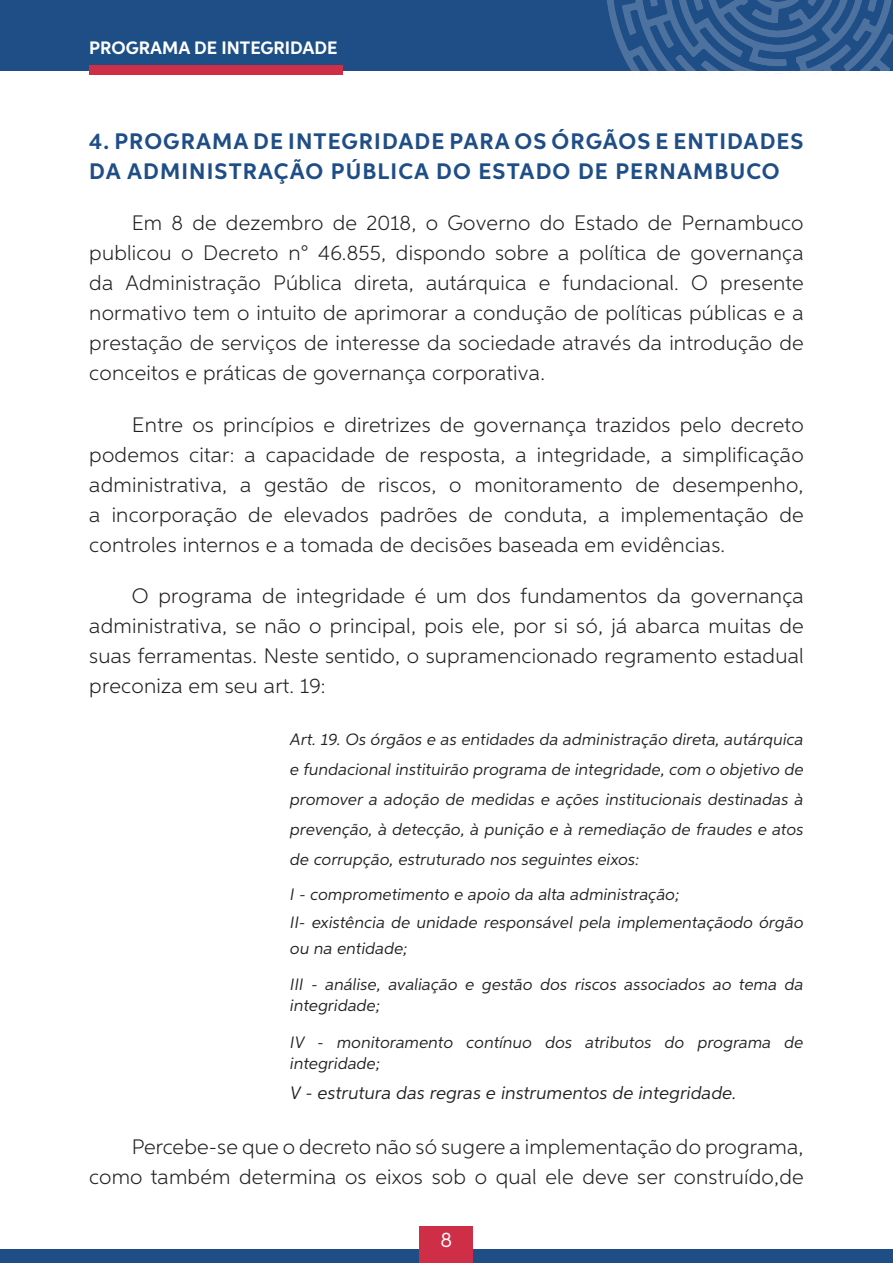
<style>
.page{position:relative;width:893px;height:1263px;background:#fff}
.page>*{position:absolute;margin:0;border:0;box-sizing:border-box;transform-origin:0 0}
.t1{font:700 22.5px/30px "Neutro";letter-spacing:.05em;color:#1f4e87}
.t2{font:300 21px/30px "Neutro";letter-spacing:.01em;color:#231f20;text-align:justify}
.t3{font:300 21px/30px "Neutro";letter-spacing:.01em;color:#231f20;text-align:justify;scale:1.06 1}
.t4{font:21px "Neutro";color:#fff}
.t5{font:italic 18px "Neutro";letter-spacing:.01em;color:#231f20}
.nota_de_rodapé_neutr{font:700 18px "Neutro";color:#fff}
.t6{font:18px "Heavitas";color:#fff}
.t7{font:italic 16.5px/30px "Neutro";letter-spacing:.01em;color:#231f20}
</style>
<div class="page">
<div style="left:0;top:0;width:893px;height:71px;background:#1f4e87"></div>
<img style="left:607px;top:0;width:286px;height:74px">
<div style="left:0;top:1249px;width:893px;height:14px;background:#1f4e87"></div>
<div style="left:419px;top:1226px;width:54px;height:37px;background:#cf2e47"></div>
<div style="left:89px;top:65px;width:254px;height:10px;background:#cf2e47"></div>
<p class="nota_de_rodapé_neutr" style="left:89px;top:37px;width:250px">PROGRAMA DE INTEGRIDADE</p>
<p class="t6" style="left:89px;top:39px;width:238px">PLANO DE INTEGRIDADE</p>
<p class="t1" style="left:89px;top:127px;width:716px">4. PROGRAMA DE INTEGRIDADE PARA OS ÓRGÃOS E ENTIDADES<br>DA ADMINISTRAÇÃO PÚBLICA DO ESTADO DE PERNAMBUCO</p>
<p class="t2" style="left:89px;top:208px;width:716px;text-indent:43px">Em 8 de dezembro de 2018, o Governo do Estado de Pernambuco publicou o Decreto n° 46.855, dispondo sobre a política de governança da Administração Pública direta, autárquica e fundacional. O presente normativo tem o intuito de aprimorar a condução de políticas públicas e a prestação de serviços de interesse da sociedade através da introdução de conceitos e práticas de governança corporativa.</p>
<p class="t3" style="left:89px;top:409px;width:675px;text-indent:43px">Entre os princípios e diretrizes de governança trazidos pelo decreto podemos citar: a capacidade de resposta, a integridade, a simplificação administrativa, a gestão de riscos, o monitoramento de desempenho, a incorporação de elevados padrões de conduta, a implementação de controles internos e a tomada de decisões baseada em evidências.</p>
<p class="t2" style="left:89px;top:580px;width:716px;text-indent:43px">O programa de integridade é um dos fundamentos da governança administrativa, se não o principal, pois ele, por si só, já abarca muitas de suas ferramentas. Neste sentido, o supramencionado regramento estadual preconiza em seu art. 19:</p>
<p class="t7" style="left:290px;top:724px;width:515px;text-align:justify">Art. 19. Os órgãos e as entidades da administração direta, autárquica e fundacional instituirão programa de integridade, com o objetivo de promover a adoção de medidas e ações institucionais destinadas à prevenção, à detecção, à punição e à remediação de fraudes e atos de corrupção, estruturado nos seguintes eixos:</p>
<p class="t7" style="left:290px;top:879px;width:391px">I - comprometimento e apoio da alta administração;</p>
<p class="t7" style="left:290px;top:910px;width:515px;line-height:25.5px">II- existência de unidade responsável pela implementaçãodo órgão ou na entidade;</p>
<p class="t7" style="left:290px;top:974px;width:515px;line-height:21px">III - análise, avaliação e gestão dos riscos associados ao tema da integridade;</p>
<p class="t7" style="left:290px;top:1031px;width:515px;line-height:21px">IV - monitoramento contínuo dos atributos do programa de integridade;</p>
<p class="t5" style="left:290px;top:1082px;width:448px">V - estrutura das regras e instrumentos de integridade.</p>
<p class="t2" style="left:89px;top:1132px;width:716px;text-align:right">Percebe-se que o decreto não só sugere a implementação do programa, como também determina os eixos sob o qual ele deve ser construído,de</p>
<p class="t4" style="left:441px;top:1227px;width:13px">8</p>
</div>
